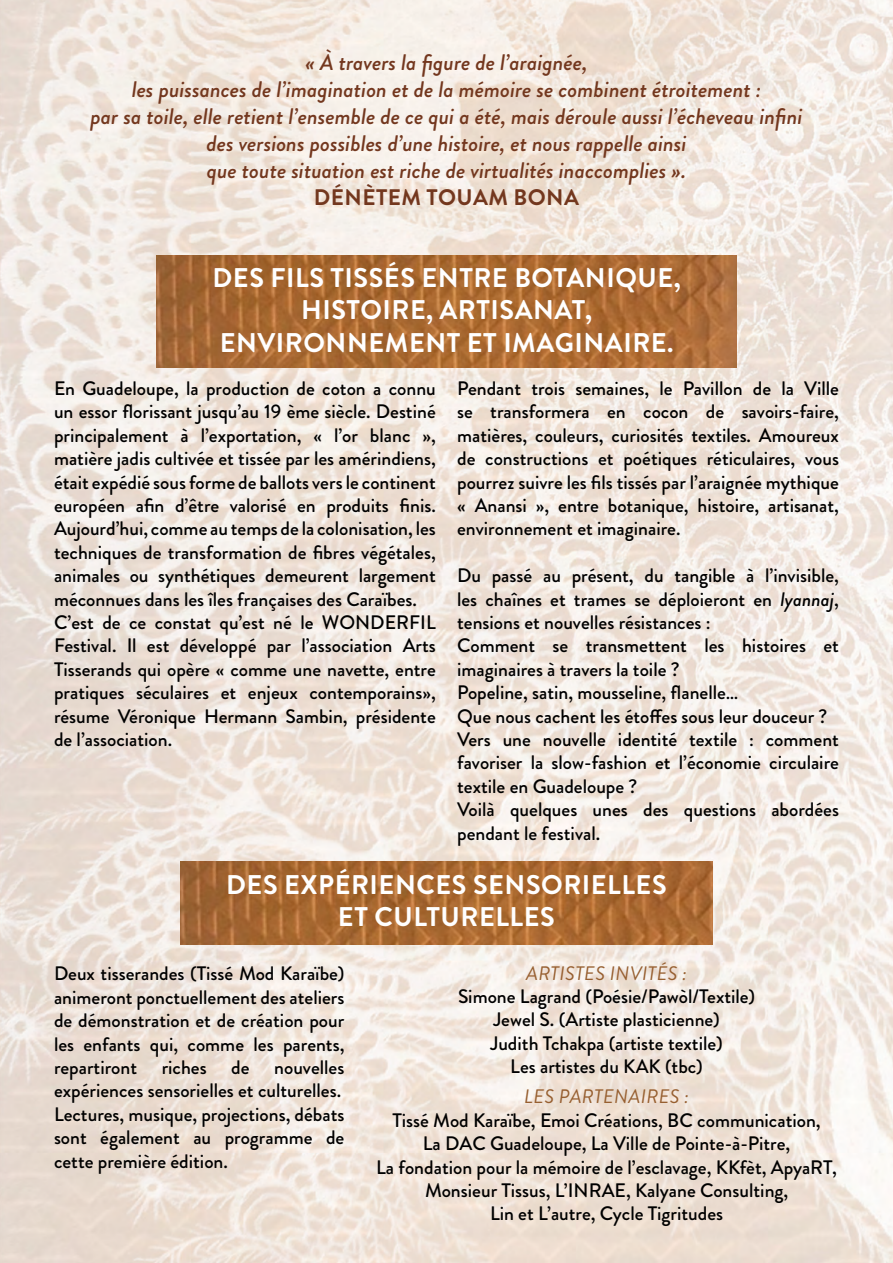
<style>
.page{position:relative;width:893px;height:1263px;background:#fff}
.page>*{position:absolute;margin:0;border:0;box-sizing:border-box;transform-origin:0 0}
.t1{font:700 27px/32.4px "Brandon Grotesque";letter-spacing:.02em;color:#fff;text-align:center}
.t2{font:italic 500 22.5px/27px "Brandon Grotesque";color:#73371e;text-align:center}
.t3{font:700 22.5px "Brandon Grotesque";letter-spacing:.02em;color:#73371e}
.t4{font:500 19.5px/23.4px "Brandon Grotesque";color:#000}
.t5{font:italic 19.5px "Brandon Grotesque";letter-spacing:.02em;color:#975f30}
.s1{font-style:italic}
</style>
<div class="page">
<img style="left:0;top:0;width:893px;height:1263px">
<img style="left:157px;top:255px;width:579px;height:112px">
<img style="left:180px;top:862px;width:533px;height:82px">
<p class="t2" style="left:91px;top:49px;width:713px">« À travers la figure de l’araignée,<br>les puissances de l’imagination et de la mémoire se combinent étroitement :<br>par sa toile, elle retient l’ensemble de ce qui a été, mais déroule aussi l’écheveau infini des versions possibles d’une histoire, et nous rappelle ainsi<br>que toute situation est riche de virtualités inaccomplies ».</p>
<p class="t3" style="left:314px;top:181px;width:267px">DÉNÈTEM TOUAM BONA</p>
<h1 class="t1" style="left:212px;top:262px;width:470px">DES FILS TISSÉS ENTRE BOTANIQUE,<br>HISTOIRE, ARTISANAT,<br>ENVIRONNEMENT ET IMAGINAIRE.</h1>
<p class="t4" style="left:54px;top:377px;width:383px">En Guadeloupe, la production de coton a connu un essor florissant jusqu’au 19 ème siècle. Destiné principalement à l’exportation, « l’or blanc », matière jadis cultivée et tissée par les amérindiens, était expédié sous forme de ballots vers le continent européen afin d’être valorisé en produits finis.<br>Aujourd’hui, comme au temps de la colonisation, les techniques de transformation de fibres végétales, animales ou synthétiques demeurent largement méconnues dans les îles françaises des Caraïbes.<br>C’est de ce constat qu’est né le WONDERFIL Festival. Il est développé par l’association Arts Tisserands qui opère « comme une navette, entre pratiques séculaires et enjeux contemporains», résume Véronique Hermann Sambin, présidente de l’association.</p>
<p class="t4" style="left:457px;top:377px;width:383px;text-align:justify">Pendant trois semaines, le Pavillon de la Ville se transformera en cocon de savoirs-faire, matières, couleurs, curiosités textiles. Amoureux de constructions et poétiques réticulaires, vous pourrez suivre les fils tissés par l’araignée mythique « Anansi », entre botanique, histoire, artisanat, environnement et imaginaire.</p>
<p class="t4" style="left:457px;top:564px;width:383px">Du passé au présent, du tangible à l’invisible, les chaînes et trames se déploieront en <span class="s1">lyannaj</span>, tensions et nouvelles résistances :<br>Comment se transmettent les histoires et imaginaires à travers la toile ?<br>Popeline, satin, mousseline, flanelle…<br>Que nous cachent les étoffes sous leur douceur ?<br>Vers une nouvelle identité textile : comment favoriser la slow-fashion et l’économie circulaire textile en Guadeloupe ?<br>Voilà quelques unes des questions abordées pendant le festival.</p>
<h1 class="t1" style="left:226px;top:868px;width:442px">DES EXPÉRIENCES SENSORIELLES<br>ET CULTURELLES</h1>
<p class="t4" style="left:54px;top:962px;width:292px;text-align:justify">Deux tisserandes (Tissé Mod Karaïbe) animeront ponctuellement des ateliers de démonstration et de création pour les enfants qui, comme les parents, repartiront</p>
<p class="t4" style="left:54px;top:1056px;width:292px;text-indent:220px">nouvelles expériences sensorielles et culturelles.<br>Lectures, musique, projections, débats sont également au programme de cette première édition.</p>
<p class="t4" style="left:162px;top:1056px;width:47px">riches</p>
<p class="t4" style="left:231px;top:1056px;width:20px">de</p>
<p class="t5" style="left:526px;top:959px;width:162px">ARTISTES INVITÉS :</p>
<p class="t4" style="left:458px;top:985px;width:299px;text-align:center">Simone Lagrand (Poésie/Pawòl/Textile)<br>Jewel S. (Artiste plasticienne)<br>Judith Tchakpa (artiste textile)<br>Les artistes du KAK (tbc)</p>
<p class="t5" style="left:524px;top:1083px;width:166px">LES PARTENAIRES :</p>
<p class="t4" style="left:376px;top:1108px;width:462px;text-align:center">Tissé Mod Karaïbe, Emoi Créations, BC communication,<br>La DAC Guadeloupe, La Ville de Pointe-à-Pitre,<br>La fondation pour la mémoire de l’esclavage, KKfèt, ApyaRT, Monsieur Tissus, L’INRAE, Kalyane Consulting,<br>Lin et L’autre, Cycle Tigritudes</p>
</div>
